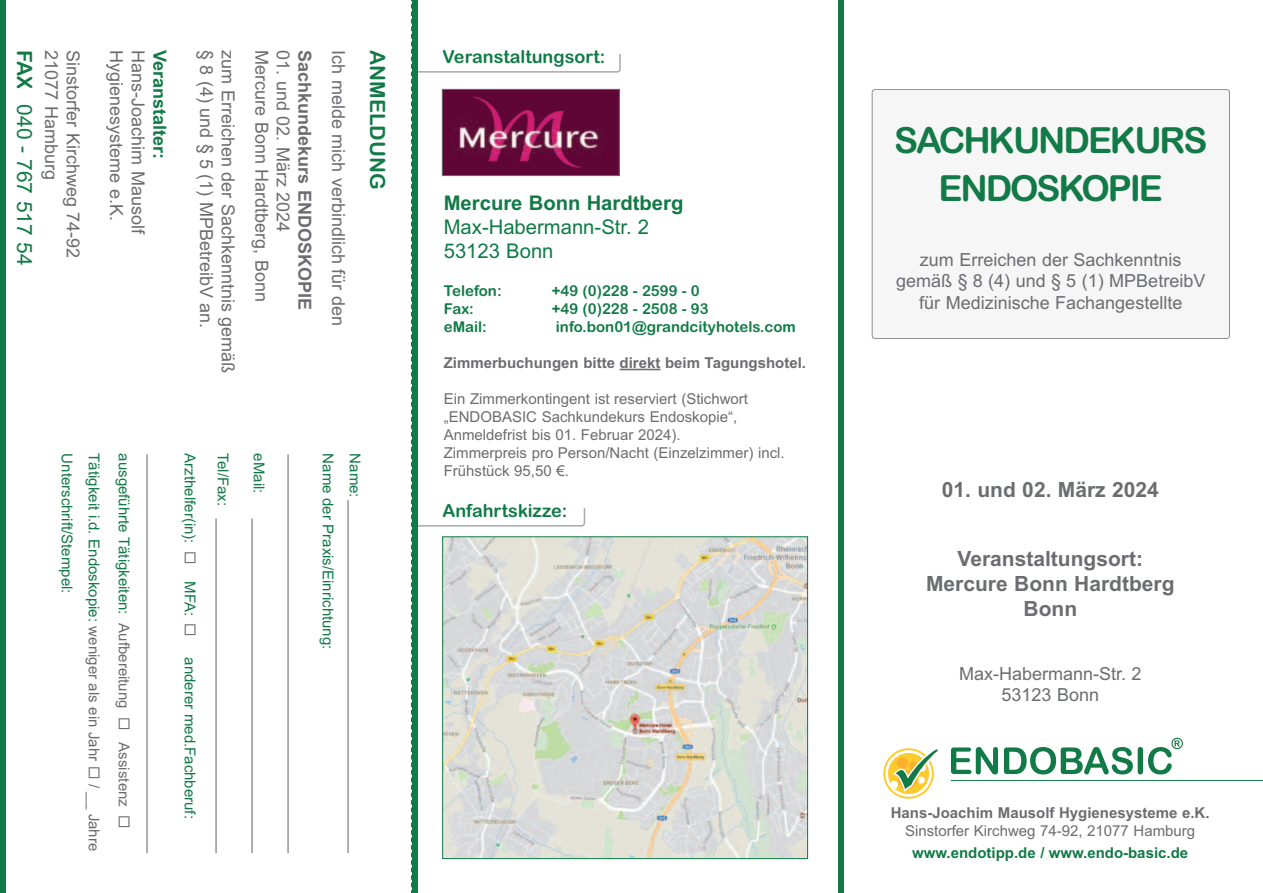
<style>
.page{position:relative;width:1263px;height:893px;background:#fff}
.page>*{position:absolute;margin:0;border:0;box-sizing:border-box;transform-origin:0 0}
.t1{font:36px/48px "Arial Rounded MT Bold";letter-spacing:-.06em;color:#117a47;text-align:center}
.t2{font:700 21px/25.2px "Arial";color:#6c6d70;text-align:center}
.t3{font:21px "Arial";color:#117a47}
.t4{font:21px "Arial Rounded MT Bold";color:#117a47}
.t5{font:20.25px/24.3px "Arial";color:#117a47}
.t6{font:700 20.25px "Arial";color:#117a47}
.t7{font:18px/21.6px "Arial";color:#6c6d70}
.t8{font:18px "Arial Rounded MT Bold";color:#117a47}
.t9{font:700 18px "Arial";color:#6c6d70}
.t10{font:700 18px "Arial";color:#117a47}
.t11{font:15px/18px "Arial";color:#6c6d70}
.t12{font:15px/27px "Arial";color:#117a47}
.t13{font:15px "Arial Rounded MT Bold";color:#117a47}
.t14{font:700 15px "Arial";color:#6c6d70}
.t15{font:700 15px "Arial";color:#117a47}
.s1{font-family:"Arial Rounded MT Bold"}
.s2{color:#6c6d70}
</style>
<div class="page">
<hr style="left:620px;top:369px;width:40px;height:1px;background:#6c6d70">
<hr style="left:951px;top:780px;width:312px;height:1px;background:#117a47">
<svg style="left:951px;top:747px;width:47px;height:27px"></svg>
<svg style="left:1004px;top:738px;width:179px;height:36px"></svg>
<svg style="left:884px;top:749px;width:49px;height:49px"></svg>
<div style="left:883px;top:748px;width:51px;height:51px;border:2px solid #fecb2d;border-radius:50%"></div>
<div style="left:888px;top:753px;width:41px;height:41px;background:#fecb2d;border-radius:50%"></div>
<svg style="left:890px;top:748px;width:48px;height:47px"></svg>
<hr style="left:347px;top:500px;width:2px;height:353px;background:#6c6d70">
<hr style="left:287px;top:454px;width:2px;height:399px;background:#6c6d70">
<hr style="left:251px;top:518px;width:2px;height:335px;background:#6c6d70">
<hr style="left:215px;top:518px;width:2px;height:335px;background:#6c6d70">
<hr style="left:146px;top:454px;width:2px;height:399px;background:#6c6d70">
<img style="left:621px;top:538px;width:185px;height:319px">
<div style="left:838px;top:0;width:6px;height:893px;background:#117a47"></div>
<svg style="left:411px;top:0;width:210px;height:893px"></svg>
<div style="left:413px;top:30px;width:215px;height:23px;background:#fff"></div>
<div style="left:412px;top:0;width:6px;height:893px;background:#117a47"></div>
<div style="left:0;top:0;width:6px;height:893px;background:#117a47"></div>
<div style="left:872px;top:90px;width:357px;height:248px;background:#f6f6f6;border-radius:2px"></div>
<div style="left:872px;top:89px;width:358px;height:250px;border:2px solid #6c6d70;border-radius:3px"></div>
<img style="left:444px;top:91px;width:173px;height:83px">
<div style="left:442px;top:89px;width:177px;height:87px;border:1px solid #6c6d70"></div>
<p class="t3" style="left:37px;top:50px;width:217px;rotate:90deg"><span class="s1">FAX</span> 040 - 767 517 54</p>
<p class="t7" style="left:84px;top:50px;width:210px;rotate:90deg">Sinstorfer Kirchweg 74-92<br>21077 Hamburg</p>
<p class="t7" style="left:149px;top:50px;width:186px;rotate:90deg">Hans-Joachim Mausolf<br>Hygienesysteme e.K.</p>
<p class="t10" style="left:170px;top:50px;width:111px;rotate:90deg">Veranstalter:</p>
<p class="t7" style="left:239px;top:50px;width:325px;rotate:90deg">zum Erreichen der Sachkenntnis gemäß § 8 (4) und § 5 (1) MPBetreibV an.</p>
<p class="t7" style="left:294px;top:50px;width:253px;rotate:90deg">01. und 02. März 2024<br>Mercure Bonn Hardtberg, Bonn</p>
<p class="t9" style="left:315px;top:50px;width:261px;rotate:90deg">Sachkundekurs ENDOSKOPIE</p>
<p class="t7" style="left:349px;top:50px;width:277px;rotate:90deg">Ich melde mich verbindlich für den</p>
<p class="t4" style="left:390px;top:50px;width:141px;rotate:90deg">ANMELDUNG</p>
<p class="t12" style="left:80px;top:453px;width:142px;rotate:90deg">Unterschrift/Stempel:</p>
<p class="t12" style="left:139px;top:453px;width:399px;line-height:30px;rotate:90deg">ausgeführte Tätigkeiten: <span class="s2">Aufbereitung</span> <span class="s2">◻ Assistenz</span> <span class="s2">◻<br></span>Tätigkeit i.d. Endoskopie: <span class="s2">weniger als ein Jahr</span> <span class="s2">◻ / __ Jahre</span></p>
<p class="t12" style="left:203px;top:453px;width:185px;rotate:90deg">Arzthelfer(in): <span class="s2">◻</span> MFA: <span class="s2">◻</span></p>
<p class="t12" style="left:203px;top:657px;width:163px;rotate:90deg">anderer med.Fachberuf:</p>
<p class="t12" style="left:236px;top:453px;width:54px;rotate:90deg">Tel/Fax:</p>
<p class="t12" style="left:272px;top:453px;width:42px;rotate:90deg">eMail:</p>
<p class="t12" style="left:368px;top:453px;width:197px;rotate:90deg">Name:<br>Name der Praxis/Einrichtung:</p>
<p class="t8" style="left:442px;top:46px;width:164px">Veranstaltungsort:</p>
<p class="t6" style="left:444px;top:191px;width:241px">Mercure Bonn Hardtberg</p>
<p class="t5" style="left:444px;top:215px;width:207px">Max-Habermann-Str. 2<br>53123 Bonn</p>
<p class="t13" style="left:444px;top:282px;width:59px">Telefon:</p>
<p class="t13" style="left:552px;top:282px;width:150px">+49 (0)228 - 2599 - 0</p>
<p class="t13" style="left:444px;top:300px;width:32px">Fax:</p>
<p class="t13" style="left:552px;top:300px;width:158px">+49 (0)228 - 2508 - 93</p>
<p class="t13" style="left:444px;top:318px;width:45px">eMail:</p>
<p class="t13" style="left:556px;top:318px;width:241px">info.bon01@grandcityhotels.com</p>
<p class="t14" style="left:444px;top:354px;width:364px">Zimmerbuchungen bitte direkt beim Tagungshotel.</p>
<p class="t11" style="left:444px;top:390px;width:342px">Ein Zimmerkontingent ist reserviert (Stichwort „ENDOBASIC Sachkundekurs Endoskopie“, Anmeldefrist bis 01. Februar 2024).<br>Zimmerpreis pro Person/Nacht (Einzelzimmer) incl.<br>Frühstück 95,50 €.</p>
<p class="t8" style="left:442px;top:500px;width:126px">Anfahrtskizze:</p>
<h1 class="t1" style="left:894px;top:116px;width:315px">SACHKUNDEKURS<br>ENDOSKOPIE</h1>
<p class="t7" style="left:896px;top:249px;width:311px;text-align:center">zum Erreichen der Sachkenntnis gemäß § 8 (4) und § 5 (1) MPBetreibV für Medizinische Fachangestellte</p>
<p class="t2" style="left:942px;top:477px;width:219px">01. und 02. März 2024</p>
<p class="t2" style="left:926px;top:546px;width:250px">Veranstaltungsort:<br>Mercure Bonn Hardtberg<br>Bonn</p>
<p class="t7" style="left:959px;top:663px;width:184px;text-align:center">Max-Habermann-Str. 2<br>53123 Bonn</p>
<p class="t14" style="left:891px;top:804px;width:320px">Hans-Joachim Mausolf Hygienesysteme e.K.</p>
<p class="t11" style="left:905px;top:822px;width:292px">Sinstorfer Kirchweg 74-92, 21077 Hamburg</p>
<p class="t15" style="left:912px;top:844px;width:277px">www.endotipp.de / www.endo-basic.de</p>
</div>
